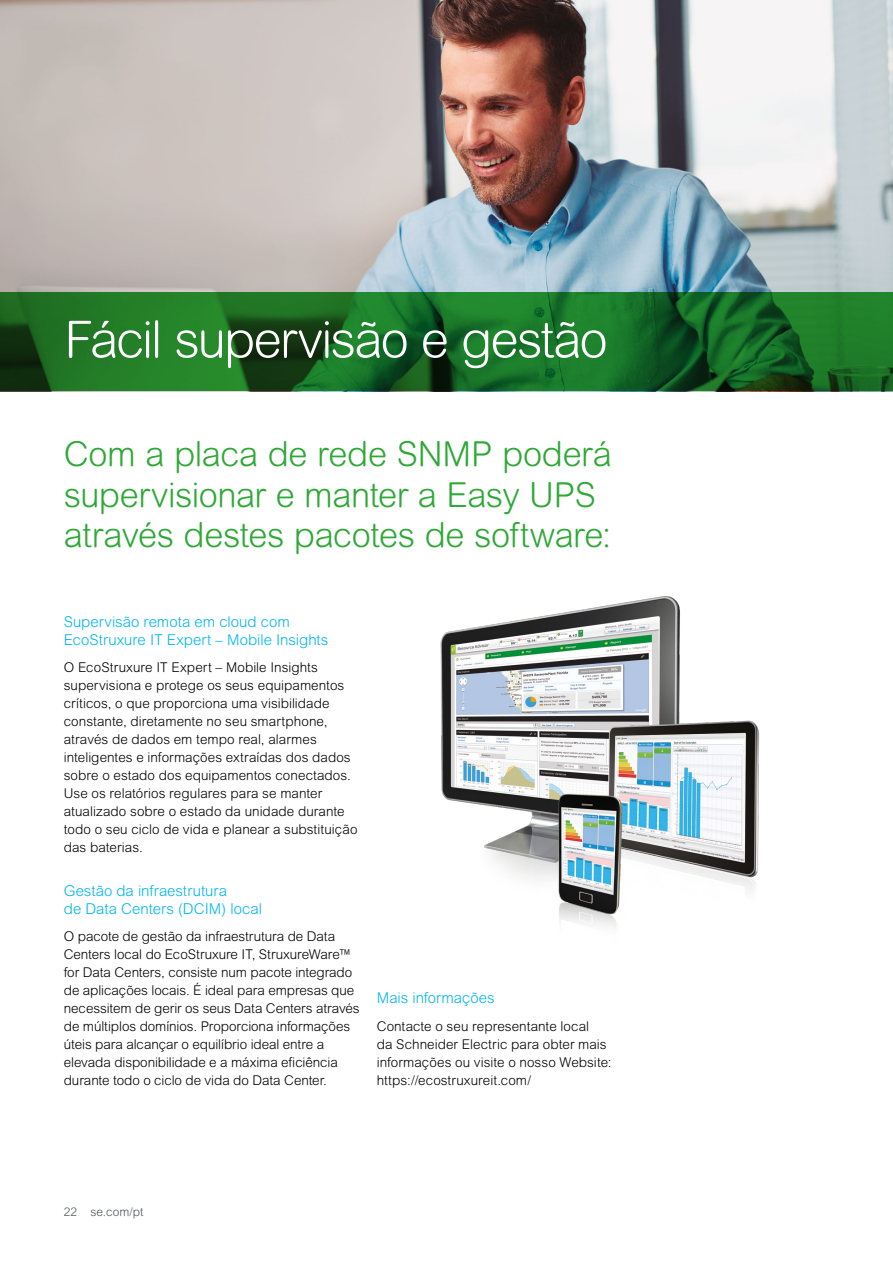
<style>
.page{position:relative;width:893px;height:1263px;background:#fff}
.page>*{position:absolute;margin:0;border:0;box-sizing:border-box;transform-origin:0 0}
.t1{font:300 51px "Arial Rounded MT Pro";letter-spacing:-.04em;color:#fff}
.t2{font:300 34.5px/40.5px "Arial Rounded MT Pro";letter-spacing:-.01em;color:#2ea836}
.t3{font:300 15px/18px "Arial Rounded MT Std";color:#00b6ed}
.t4{font:300 13.5px/18px "Arial Rounded MT Std";color:#000}
.t5{font:300 12px "Arial Rounded MT Pro";color:#505456}
</style>
<div class="page">
<img style="left:0;top:0;width:893px;height:293px">
<svg style="left:0;top:293px;width:893px;height:98px;background:#196a24"></svg>
<img style="left:440px;top:596px;width:320px;height:331px">
<h1 class="t1" style="left:64px;top:310px;width:545px">Fácil supervisão e gestão</h1>
<h2 class="t2" style="left:64px;top:435px;width:550px">Com a placa de rede SNMP poderá supervisionar e manter a Easy UPS através destes pacotes de software:</h2>
<p class="t3" style="left:64px;top:612px;width:266px">Supervisão remota em cloud com<br>EcoStruxure IT Expert – Mobile Insights</p>
<p class="t4" style="left:64px;top:658px;width:295px">O EcoStruxure IT Expert – Mobile Insights supervisiona e protege os seus equipamentos críticos, o que proporciona uma visibilidade constante, diretamente no seu smartphone, através de dados em tempo real, alarmes inteligentes e informações extraídas dos dados sobre o estado dos equipamentos conectados.<br>Use os relatórios regulares para se manter atualizado sobre o estado da unidade durante todo o seu ciclo de vida e planear a substituição das baterias.</p>
<p class="t3" style="left:64px;top:881px;width:200px">Gestão da infraestrutura<br>de Data Centers (DCIM) local</p>
<p class="t4" style="left:64px;top:927px;width:297px">O pacote de gestão da infraestrutura de Data Centers local do EcoStruxure IT, StruxureWare™ for Data Centers, consiste num pacote integrado de aplicações locais. É ideal para empresas que necessitem de gerir os seus Data Centers através de múltiplos domínios. Proporciona informações úteis para alcançar o equilíbrio ideal entre a elevada disponibilidade e a máxima eficiência durante todo o ciclo de vida do Data Center.</p>
<p class="t3" style="left:377px;top:989px;width:119px">Mais informações</p>
<p class="t4" style="left:377px;top:1017px;width:236px">Contacte o seu representante local<br>da Schneider Electric para obter mais informações ou visite o nosso Website: https://ecostruxureit.com/</p>
<p class="t5" style="left:64px;top:1205px;width:81px">22 se.com/pt</p>
</div>
